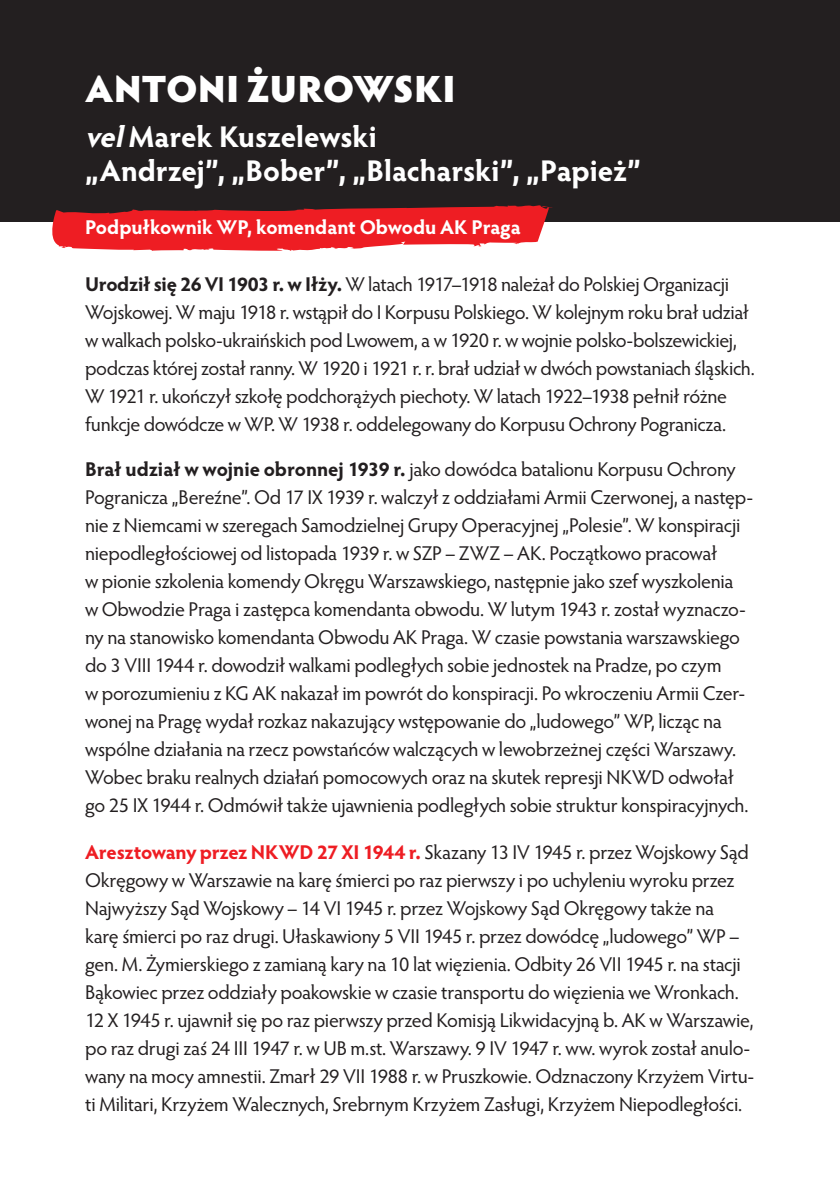
<style>
.page{position:relative;width:840px;height:1191px;background:#fff}
.page>*{position:absolute;margin:0;border:0;box-sizing:border-box;transform-origin:0 0}
.t1{font:900 38px "Hypatia Sans Pro";letter-spacing:-.005em;color:#fff}
.t2{font:700 30px "Hypatia Sans Pro";color:#fff}
.Paragraph_Style_1{font:20px/28px "Hypatia Sans Pro";letter-spacing:-.015em;color:#231f20}
.t3{font:700 20px "Hypatia Sans Pro";color:#fff}
.s1{font-style:italic}
.s2{font-weight:700}
.s3{font-weight:700;color:#ee1d23}
</style>
<div class="page">
<div style="left:0;top:0;width:839px;height:221px;background:#231f20"></div>
<svg style="left:46px;top:205px;width:506px;height:46px"></svg>
<p class="t1" style="left:85px;top:60px;width:372px">ANTONI ŻUROWSKI</p>
<p class="t2" style="left:85px;top:115px;width:293px"><span class="s1">vel</span>Marek Kuszelewski</p>
<p class="t2" style="left:85px;top:149px;width:557px">„Andrzej”, „Bober”, „Blacharski”, „Papież”</p>
<p class="t3" style="left:85px;top:213px;width:437px">Podpułkownik WP, komendant Obwodu AK Praga</p>
<p class="Paragraph_Style_1" style="left:85px;top:269px;width:670px"><span class="s2">Urodził się 26 VI 1903 r. w Iłży.</span> W latach 1917–1918 należał do Polskiej Organizacji Wojskowej. W maju 1918 r. wstąpił do I Korpusu Polskiego. W kolejnym roku brał udział w walkach polsko-ukraińskich pod Lwowem, a w 1920 r. w wojnie polsko-bolszewickiej, podczas której został ranny. W 1920 i 1921 r. r. brał udział w dwóch powstaniach śląskich.<br>W 1921 r. ukończył szkołę podchorążych piechoty. W latach 1922–1938 pełnił różne funkcje dowódcze w WP. W 1938 r. oddelegowany do Korpusu Ochrony Pogranicza.</p>
<p class="Paragraph_Style_1" style="left:85px;top:454px;width:669px"><span class="s2">Brał udział w wojnie obronnej 1939 r.</span> jako dowódca batalionu Korpusu Ochrony Pogranicza „Bereźne”. Od 17 IX 1939 r. walczył z oddziałami Armii Czerwonej, a następ&shy;nie z Niemcami w szeregach Samodzielnej Grupy Operacyjnej „Polesie”. W konspiracji niepodległościowej od listopada 1939 r. w SZP – ZWZ – AK. Początkowo pracował<br>w pionie szkolenia komendy Okręgu Warszawskiego, następnie jako szef wyszkolenia<br>w Obwodzie Praga i zastępca komendanta obwodu. W lutym 1943 r. został wyznaczo&shy;ny na stanowisko komendanta Obwodu AK Praga. W czasie powstania warszawskiego do 3 VIII 1944 r. dowodził walkami podległych sobie jednostek na Pradze, po czym<br>w porozumieniu z KG AK nakazał im powrót do konspiracji. Po wkroczeniu Armii Czer&shy;wonej na Pragę wydał rozkaz nakazujący wstępowanie do „ludowego” WP, licząc na wspólne działania na rzecz powstańców walczących w lewobrzeżnej części Warszawy.<br>Wobec braku realnych działań pomocowych oraz na skutek represji NKWD odwołał go 25 IX 1944 r. Odmówił także ujawnienia podległych sobie struktur konspiracyjnych.</p>
<p class="Paragraph_Style_1" style="left:85px;top:837px;width:670px"><span class="s3">Aresztowany przez NKWD 27 XI 1944 r.</span> Skazany 13 IV 1945 r. przez Wojskowy Sąd Okręgowy w Warszawie na karę śmierci po raz pierwszy i po uchyleniu wyroku przez Najwyższy Sąd Wojskowy – 14 VI 1945 r. przez Wojskowy Sąd Okręgowy także na<br>karę śmierci po raz drugi. Ułaskawiony 5 VII 1945 r. przez dowódcę „ludowego” WP – gen. M. Żymierskiego z zamianą kary na 10 lat więzienia. Odbity 26 VII 1945 r. na stacji Bąkowiec przez oddziały poakowskie w czasie transportu do więzienia we Wronkach.<br>12 X 1945 r. ujawnił się po raz pierwszy przed Komisją Likwidacyjną b. AK w Warszawie, po raz drugi zaś 24 III 1947 r. w UB m.st. Warszawy. 9 IV 1947 r. ww. wyrok został anulo&shy;wany na mocy amnestii. Zmarł 29 VII 1988 r. w Pruszkowie. Odznaczony Krzyżem Virtu&shy;ti Militari, Krzyżem Walecznych, Srebrnym Krzyżem Zasługi, Krzyżem Niepodległości.</p>
</div>
